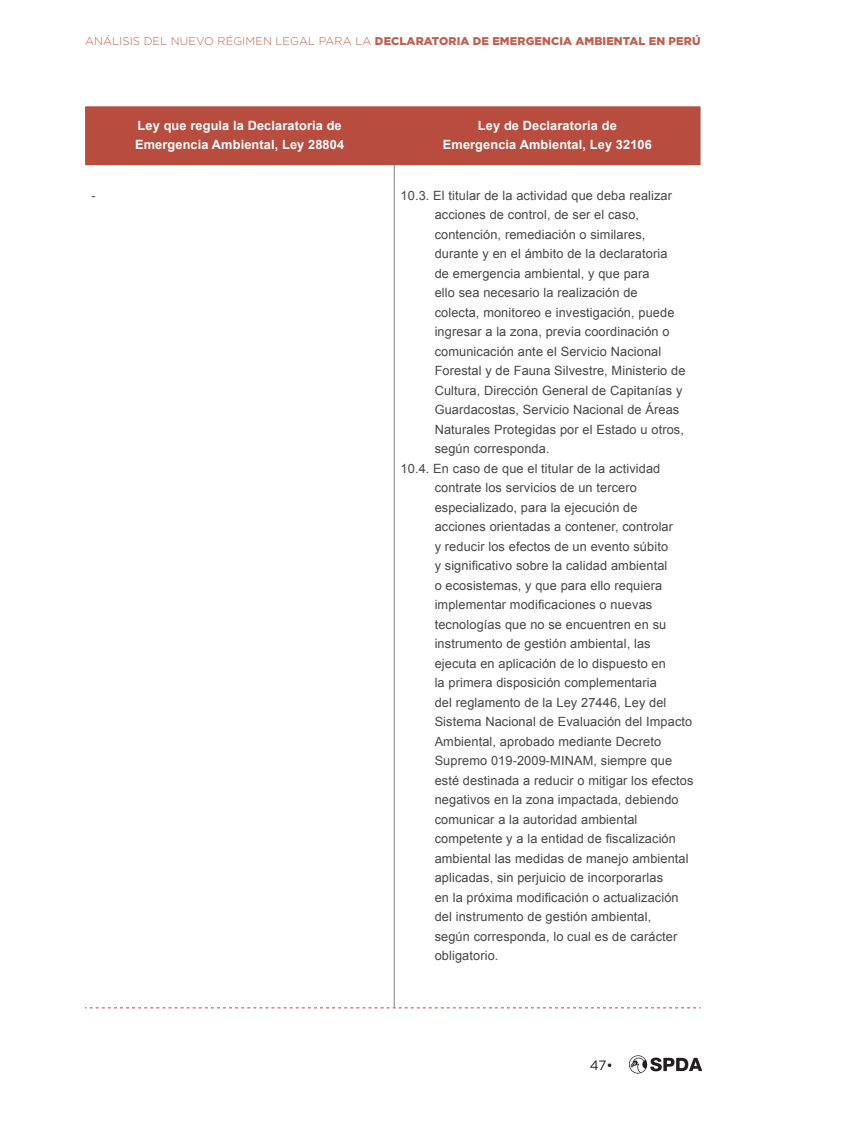
<style>
.page{position:relative;width:851px;height:1127px;background:#fff}
.page>*{position:absolute;margin:0;border:0;box-sizing:border-box;transform-origin:0 0}
.t1{font:13.5px "Gotham";color:#231f20}
.t2{font:12.75px "Arial";letter-spacing:.01em;color:#454647}
.t3{font:700 12.75px/19.5px "Arial";letter-spacing:.01em;color:#fff}
.t4{font:900 11.25px "Gotham";letter-spacing:.01em;color:#c05f4e}
.s1{font-weight:300}
</style>
<div class="page">
<svg style="left:628px;top:1055px;width:74px;height:19px"></svg>
<div style="left:85px;top:106px;width:615px;height:59px;background:#b84d3f"></div>
<hr style="left:394px;top:165px;width:1px;height:842px;background:#808285">
<svg style="left:85px;top:1007px;width:615px;height:1px"></svg>
<p class="t4" style="left:85px;top:33px;width:617px"><span class="s1">ANÁLISIS DEL NUEVO RÉGIMEN LEGAL PARA LA</span> DECLARATORIA DE EMERGENCIA AMBIENTAL EN PERÚ</p>
<p class="t3" style="left:135px;top:116px;width:210px">Ley que regula la Declaratoria de<br>Emergencia Ambiental, Ley 28804</p>
<p class="t3" style="left:443px;top:116px;width:210px;text-align:center">Ley de Declaratoria de<br>Emergencia Ambiental, Ley 32106</p>
<p class="t2" style="left:91px;top:187px;width:6px">-</p>
<p class="t2" style="left:400px;top:187px;width:273px">10.3. El titular de la actividad que deba realizar</p>
<p class="t2" style="left:434px;top:206px;width:206px">acciones de control, de ser el caso,</p>
<p class="t2" style="left:434px;top:226px;width:212px">contención, remediación o similares,</p>
<p class="t2" style="left:434px;top:245px;width:234px">durante y en el ámbito de la declaratoria</p>
<p class="t2" style="left:434px;top:265px;width:216px">de emergencia ambiental, y que para</p>
<p class="t2" style="left:434px;top:284px;width:204px">ello sea necesario la realización de</p>
<p class="t2" style="left:434px;top:304px;width:241px">colecta, monitoreo e investigación, puede</p>
<p class="t2" style="left:434px;top:323px;width:236px">ingresar a la zona, previa coordinación o</p>
<p class="t2" style="left:434px;top:343px;width:228px">comunicación ante el Servicio Nacional</p>
<p class="t2" style="left:434px;top:362px;width:252px">Forestal y de Fauna Silvestre, Ministerio de</p>
<p class="t2" style="left:434px;top:382px;width:249px">Cultura, Dirección General de Capitanías y</p>
<p class="t2" style="left:434px;top:401px;width:246px">Guardacostas, Servicio Nacional de Áreas</p>
<p class="t2" style="left:434px;top:421px;width:251px">Naturales Protegidas por el Estado u otros,</p>
<p class="t2" style="left:434px;top:440px;width:116px">según corresponda.</p>
<p class="t2" style="left:400px;top:460px;width:261px">10.4. En caso de que el titular de la actividad</p>
<p class="t2" style="left:434px;top:479px;width:204px">contrate los servicios de un tercero</p>
<p class="t2" style="left:434px;top:499px;width:204px">especializado, para la ejecución de</p>
<p class="t2" style="left:434px;top:518px;width:240px">acciones orientadas a contener, controlar</p>
<p class="t2" style="left:434px;top:538px;width:235px">y reducir los efectos de un evento súbito</p>
<p class="t2" style="left:434px;top:557px;width:234px">y significativo sobre la calidad ambiental</p>
<p class="t2" style="left:434px;top:577px;width:229px">o ecosistemas, y que para ello requiera</p>
<p class="t2" style="left:434px;top:596px;width:219px">implementar modificaciones o nuevas</p>
<p class="t2" style="left:434px;top:616px;width:233px">tecnologías que no se encuentren en su</p>
<p class="t2" style="left:434px;top:635px;width:217px">instrumento de gestión ambiental, las</p>
<p class="t2" style="left:434px;top:655px;width:233px">ejecuta en aplicación de lo dispuesto en</p>
<p class="t2" style="left:434px;top:674px;width:224px">la primera disposición complementaria</p>
<p class="t2" style="left:434px;top:694px;width:233px">del reglamento de la Ley 27446, Ley del</p>
<p class="t2" style="left:434px;top:713px;width:259px">Sistema Nacional de Evaluación del Impacto</p>
<p class="t2" style="left:434px;top:733px;width:228px">Ambiental, aprobado mediante Decreto</p>
<p class="t2" style="left:434px;top:752px;width:239px">Supremo 019-2009-MINAM, siempre que</p>
<p class="t2" style="left:434px;top:772px;width:260px">esté destinada a reducir o mitigar los efectos</p>
<p class="t2" style="left:434px;top:791px;width:245px">negativos en la zona impactada, debiendo</p>
<p class="t2" style="left:434px;top:811px;width:204px">comunicar a la autoridad ambiental</p>
<p class="t2" style="left:434px;top:830px;width:243px">competente y a la entidad de fiscalización</p>
<p class="t2" style="left:434px;top:850px;width:255px">ambiental las medidas de manejo ambiental</p>
<p class="t2" style="left:434px;top:869px;width:230px">aplicadas, sin perjuicio de incorporarlas</p>
<p class="t2" style="left:434px;top:889px;width:245px">en la próxima modificación o actualización</p>
<p class="t2" style="left:434px;top:908px;width:218px">del instrumento de gestión ambiental,</p>
<p class="t2" style="left:434px;top:928px;width:244px">según corresponda, lo cual es de carácter</p>
<p class="t2" style="left:434px;top:947px;width:65px">obligatorio.</p>
<p class="t1" style="left:589px;top:1056px;width:25px">47•</p>
</div>
